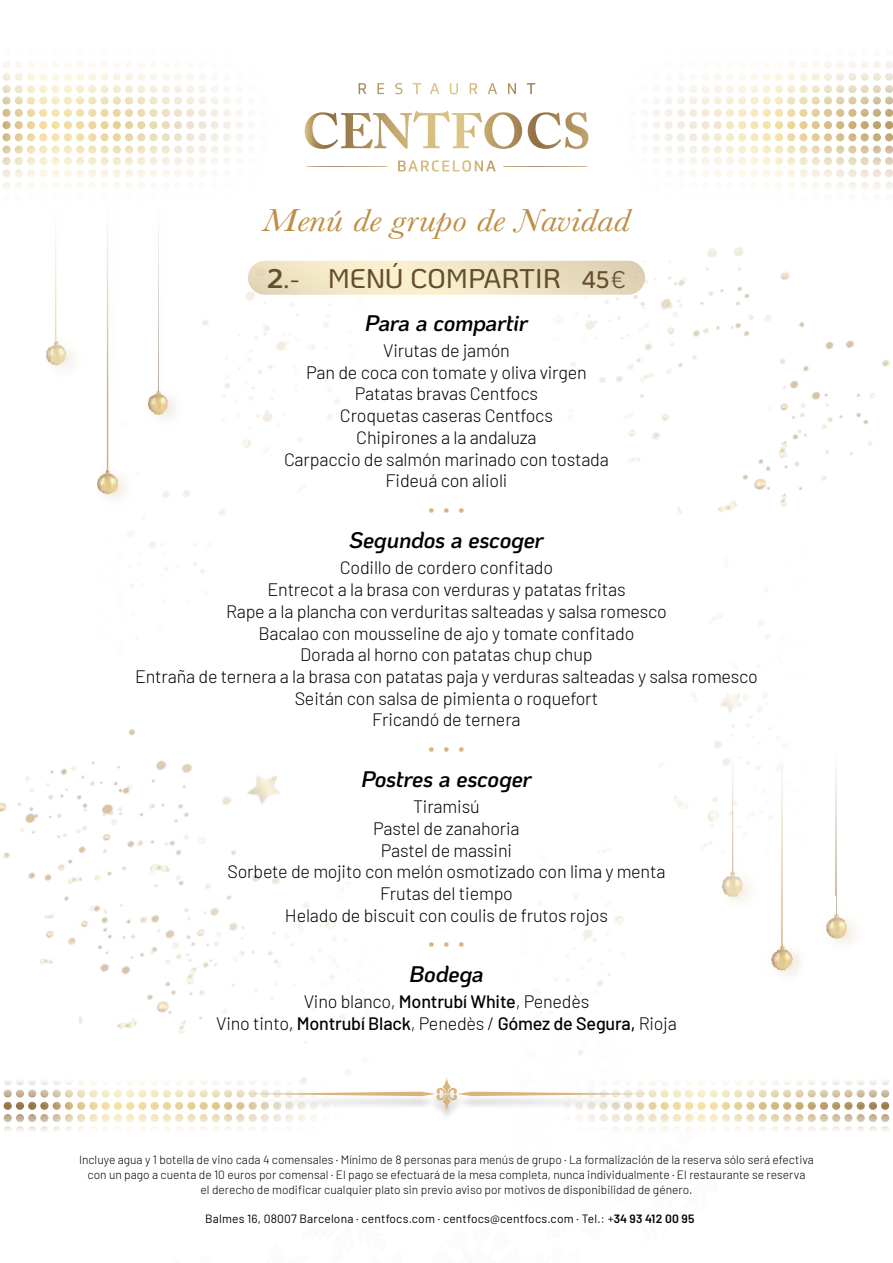
<style>
.page{position:relative;width:893px;height:1263px;background:#fff}
.page>*{position:absolute;margin:0;border:0;box-sizing:border-box;transform-origin:0 0}
.t1{font:italic 33px "Baskerville";color:#bf8e45;scale:1.2 1}
.t2{font:500 27px "Ko Ho";color:#644e2d}
.t3{font:900 24px "Barlow";color:#d9b57e}
.t4{font:italic 600 22.5px "Ko Ho";letter-spacing:-.02em;color:#000}
.t5{font:300 18px/21.8px "Barlow";letter-spacing:-.01em;color:#000;text-align:center}
.t6{font:300 12px/15px "Barlow";color:#000;text-align:center}
.t7{font:12px "Barlow";letter-spacing:.015em;color:#000}
.s1{font-weight:700}
.s2{font-weight:600;font-size:24px}
.s3{font-weight:400;font-size:24px}
.s4{font-weight:500}
.s5{font-weight:600}
</style>
<div class="page">
<img style="left:0;top:61px;width:893px;height:1070px">
<div style="left:0;top:275px;width:344px;height:401px;background:#fff"></div>
<div style="left:547px;top:545px;width:346px;height:400px;background:#fff"></div>
<div style="left:123px;top:140px;width:638px;height:1085px;background:#fff"></div>
<img style="left:49px;top:202px;width:13px;height:168px">
<img style="left:95px;top:202px;width:25px;height:298px">
<img style="left:154px;top:226px;width:9px;height:193px">
<img style="left:46px;top:316px;width:5px;height:54px">
<img style="left:61px;top:316px;width:36px;height:82px">
<img style="left:118px;top:362px;width:36px;height:80px">
<img style="left:163px;top:394px;width:14px;height:25px">
<img style="left:95px;top:442px;width:2px;height:58px">
<img style="left:118px;top:442px;width:8px;height:58px">
<img style="left:727px;top:706px;width:14px;height:195px">
<img style="left:776px;top:765px;width:10px;height:228px">
<img style="left:835px;top:770px;width:11px;height:200px">
<img style="left:701px;top:848px;width:28px;height:53px">
<img style="left:739px;top:848px;width:37px;height:145px">
<img style="left:800px;top:896px;width:36px;height:74px">
<img style="left:846px;top:921px;width:24px;height:49px">
<img style="left:786px;top:945px;width:14px;height:48px">
<img style="left:798px;top:968px;width:26px;height:25px">
<svg style="left:0;top:97px;width:292px;height:20px"></svg>
<svg style="left:603px;top:97px;width:290px;height:20px"></svg>
<svg style="left:248px;top:261px;width:397px;height:34px;background:#eee3c4"></svg>
<div style="left:239px;top:1080px;width:414px;height:44px;background:#000;opacity:.2"></div>
<svg style="left:0;top:1077px;width:893px;height:34px"></svg>
<svg style="left:359px;top:83px;width:176px;height:39px"></svg>
<h1 class="t1" style="left:263px;top:198px;width:308px">Menú de grupo de Navidad</h1>
<h2 class="t2" style="left:267px;top:257px;width:360px"><span class="s1">2</span>.- MENÚ COMPARTIR <span class="s2">45</span><span class="s3">€</span></h2>
<p class="t4" style="left:365px;top:305px;width:165px">Para a compartir</p>
<p class="t5" style="left:284px;top:338px;width:326px">Virutas de jamón<br>Pan de coca con tomate y oliva virgen<br>Patatas bravas Centfocs<br>Croquetas caseras Centfocs<br>Chipirones a la andaluza<br>Carpaccio de salmón marinado con tostada<br>Fideuá con alioli</p>
<h3 class="t3" style="left:429px;top:491px;width:37px">· · ·</h3>
<p class="t4" style="left:349px;top:522px;width:196px">Segundos a escoger</p>
<p class="t5" style="left:135px;top:555px;width:624px">Codillo de cordero confitado<br>Entrecot a la brasa con verduras y patatas fritas<br>Rape a la plancha con verduritas salteadas y salsa romesco<br>Bacalao con mousseline de ajo y tomate confitado<br>Dorada al horno con patatas chup chup<br>Entraña de ternera a la brasa con patatas paja y verduras salteadas y salsa romesco Seitán con salsa de pimienta o roquefort<br>Fricandó de ternera</p>
<h3 class="t3" style="left:429px;top:730px;width:37px">· · ·</h3>
<p class="t4" style="left:361px;top:761px;width:172px">Postres a escoger</p>
<p class="t5" style="left:227px;top:794px;width:439px">Tiramisú<br>Pastel de zanahoria<br>Pastel de massini<br>Sorbete de mojito con melón osmotizado con lima y menta<br>Frutas del tiempo<br>Helado de biscuit con coulis de frutos rojos</p>
<h3 class="t3" style="left:429px;top:925px;width:37px">· · ·</h3>
<p class="t4" style="left:409px;top:956px;width:76px">Bodega</p>
<p class="t5" style="left:216px;top:990px;width:462px">Vino blanco, <span class="s4">Montrubí White</span>, Penedès<br>Vino tinto, <span class="s4">Montrubí Black</span>, Penedès / <span class="s4">Gómez de Segura,</span> Rioja</p>
<p class="t6" style="left:79px;top:1151px;width:736px">Incluye agua y 1 botella de vino cada 4 comensales · Mínimo de 8 personas para menús de grupo · La formalización de la reserva sólo será efectiva con un pago a cuenta de 10 euros por comensal · El pago se efectuará de la mesa completa, nunca individualmente · El restaurante se reserva<br>el derecho de modificar cualquier plato sin previo aviso por motivos de disponibilidad de género.</p>
<p class="t7" style="left:205px;top:1210px;width:491px">Balmes 16, 08007 Barcelona · centfocs.com · centfocs@centfocs.com · Tel.: +<span class="s5">34 93 412 00 95</span></p>
</div>
